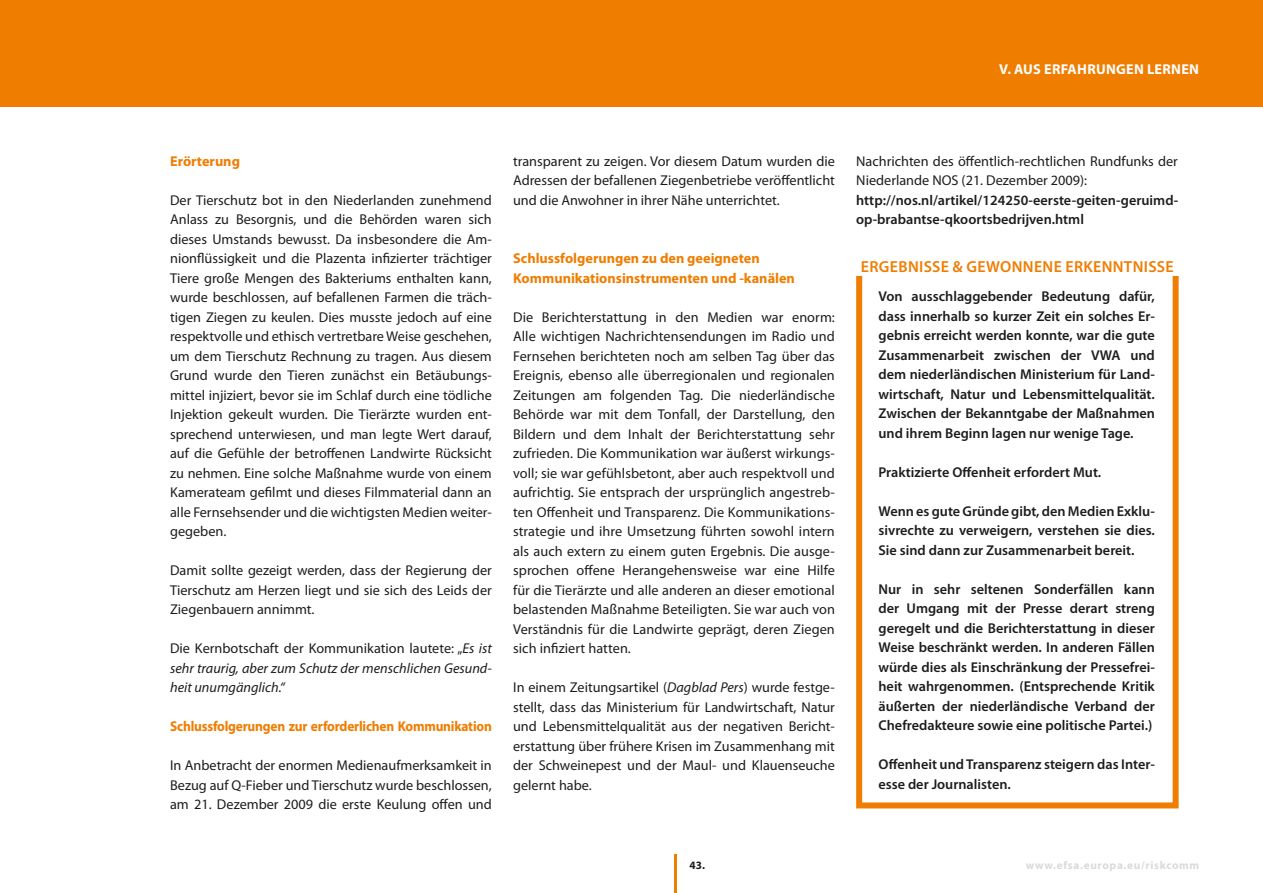
<style>
.page{position:relative;width:1263px;height:893px;background:#fff}
.page>*{position:absolute;margin:0;border:0;box-sizing:border-box;transform-origin:0 0}
.t1{font:600 16.05px "Myriad Pro";letter-spacing:.02em;color:#ef7d00}
.t2{font:14.25px/19.5px "Myriad Pro";color:#1d1d1b;text-align:justify}
.t3{font:600 14.25px/19.5px "Myriad Pro";color:#1d1d1b;text-align:justify}
.t4{font:italic 14.25px/19.5px "Myriad Pro";color:#1d1d1b;text-align:justify}
.t5{font:700 14.25px/19.5px "Myriad Pro";color:#ef7d00}
.t6{font:700 14.25px "Myriad Pro";color:#ef7d00;scale:.94 1}
.t7{font:700 14.25px "Myriad Pro";letter-spacing:.02em;color:#fff}
.t8{font:700 11.25px "Myriad Pro";letter-spacing:.06em;color:#dadada}
.t9{font:700 11.25px "Myriad Pro";color:#1d1d1b}
.s1{font-style:normal}
.s2{font-style:italic}
</style>
<div class="page">
<div style="left:0;top:0;width:1263px;height:106px;background:#ef7d00"></div>
<hr style="left:674px;top:855px;width:2px;height:38px;background:#ef7d00">
<div style="left:856px;top:266px;width:323px;height:542px;border:6px solid #ef7d00"></div>
<div style="left:856px;top:256px;width:323px;height:20px;background:#fff"></div>
<p class="t7" style="left:999px;top:60px;width:201px">V. Aus Erfahrungen lernen</p>
<p class="t5" style="left:170px;top:151px;width:71px">Erörterung</p>
<p class="t2" style="left:170px;top:190px;width:323px">Der Tierschutz bot in den Niederlanden zunehmend Anlass zu Besorgnis, und die Behörden waren sich dieses Umstands bewusst. Da insbesondere die Am&shy;nionflüssigkeit und die Plazenta infizierter trächtiger Tiere große Mengen des Bakteriums enthalten kann, wurde beschlossen, auf befallenen Farmen die träch&shy;tigen Ziegen zu keulen. Dies musste jedoch auf eine respektvolle und ethisch vertretbare Weise geschehen, um dem Tierschutz Rechnung zu tragen. Aus diesem Grund wurde den Tieren zunächst ein Betäubungs&shy;mittel injiziert, bevor sie im Schlaf durch eine tödliche Injektion gekeult wurden. Die Tierärzte wurden ent&shy;sprechend unterwiesen, und man legte Wert darauf, auf die Gefühle der betroffenen Landwirte Rücksicht zu nehmen. Eine solche Maßnahme wurde von einem Kamerateam gefilmt und dieses Filmmaterial dann an alle Fernsehsender und die wichtigsten Medien weiter&shy;gegeben.</p>
<p class="t2" style="left:170px;top:561px;width:323px">Damit sollte gezeigt werden, dass der Regierung der Tierschutz am Herzen liegt und sie sich des Leids der Ziegenbauern annimmt.</p>
<p class="t4" style="left:170px;top:639px;width:323px"><span class="s1">Die Kernbotschaft der Kommunikation lautete: „</span>Es ist sehr traurig, aber zum Schutz der menschlichen Gesund&shy;heit unumgänglich.“</p>
<p class="t6" style="left:170px;top:717px;width:344px">Schlussfolgerungen zur erforderlichen Kommunikation</p>
<p class="t2" style="left:170px;top:756px;width:323px">In Anbetracht der enormen Medienaufmerksamkeit in Bezug auf Q-Fieber und Tierschutz wurde beschlossen, am 21. Dezember 2009 die erste Keulung offen und</p>
<p class="t2" style="left:513px;top:151px;width:323px">transparent zu zeigen. Vor diesem Datum wurden die Adressen der befallenen Ziegenbetriebe veröffentlicht und die Anwohner in ihrer Nähe unterrichtet.</p>
<p class="t5" style="left:513px;top:248px;width:283px">Schlussfolgerungen zu den geeigneten<br>Kommunikationsinstrumenten und -kanälen</p>
<p class="t2" style="left:513px;top:307px;width:323px">Die Berichterstattung in den Medien war enorm:<br>Alle wichtigen Nachrichtensendungen im Radio und Fernsehen berichteten noch am selben Tag über das Ereignis, ebenso alle überregionalen und regionalen Zeitungen am folgenden Tag. Die niederländische Behörde war mit dem Tonfall, der Darstellung, den Bildern und dem Inhalt der Berichterstattung sehr zufrieden. Die Kommunikation war äußerst wirkungs&shy;voll; sie war gefühlsbetont, aber auch respektvoll und aufrichtig. Sie entsprach der ursprünglich angestreb&shy;ten Offenheit und Transparenz. Die Kommunikations&shy;strategie und ihre Umsetzung führten sowohl intern als auch extern zu einem guten Ergebnis. Die ausge&shy;sprochen offene Herangehensweise war eine Hilfe für die Tierärzte und alle anderen an dieser emotional belastenden Maßnahme Beteiligten. Sie war auch von Verständnis für die Landwirte geprägt, deren Ziegen sich infiziert hatten.</p>
<p class="t2" style="left:513px;top:678px;width:323px">In einem Zeitungsartikel (<span class="s2">Dagblad Pers</span>) wurde festge&shy;stellt, dass das Ministerium für Landwirtschaft, Natur und Lebensmittelqualität aus der negativen Bericht&shy;erstattung über frühere Krisen im Zusammenhang mit der Schweinepest und der Maul- und Klauenseuche gelernt habe.</p>
<p class="t9" style="left:689px;top:858px;width:17px">43.</p>
<p class="t2" style="left:856px;top:151px;width:323px">Nachrichten des öffentlich-rechtlichen Rundfunks der<br>Niederlande NOS (21. Dezember 2009):</p>
<p class="t3" style="left:856px;top:190px;width:324px">http://nos.nl/artikel/124250-eerste-geiten-geruimd&shy;op-brabantse-qkoortsbedrijven.html</p>
<p class="t1" style="left:861px;top:256px;width:19px">Ergeb</p>
<p class="t1" style="left:908px;top:256px;width:20px">nisse</p>
<p class="t1" style="left:953px;top:256px;width:200px">&amp; gewonnene Erkenntnisse</p>
<p class="t3" style="left:878px;top:286px;width:278px">Von ausschlaggebender Bedeutung dafür, dass innerhalb so kurzer Zeit ein solches Er&shy;gebnis erreicht werden konnte, war die gute Zusammenarbeit zwischen der VWA und dem niederländischen Ministerium für Land&shy;wirtschaft, Natur und Lebensmittelqualität.<br>Zwischen der Bekanntgabe der Maßnahmen und ihrem Beginn lagen nur wenige Tage.</p>
<p class="t3" style="left:878px;top:462px;width:224px">Praktizierte Offenheit erfordert Mut.</p>
<p class="t3" style="left:878px;top:501px;width:278px">Wenn es gute Gründe gibt, den Medien Exklu&shy;sivrechte zu verweigern, verstehen sie dies.<br>Sie sind dann zur Zusammenarbeit bereit.</p>
<p class="t3" style="left:878px;top:579px;width:278px">Nur in sehr seltenen Sonderfällen kann der Umgang mit der Presse derart streng geregelt und die Berichterstattung in dieser Weise beschränkt werden. In anderen Fällen würde dies als Einschränkung der Pressefrei&shy;heit wahrgenommen. (Entsprechende Kritik äußerten der niederländische Verband der Chefredakteure sowie eine politische Partei.)</p>
<p class="t3" style="left:878px;top:754px;width:278px">Offenheit und Transparenz steigern das Inter&shy;esse der Journalisten.</p>
<p class="t8" style="left:1026px;top:858px;width:175px">www.efsa.europa.eu/riskcomm</p>
</div>
